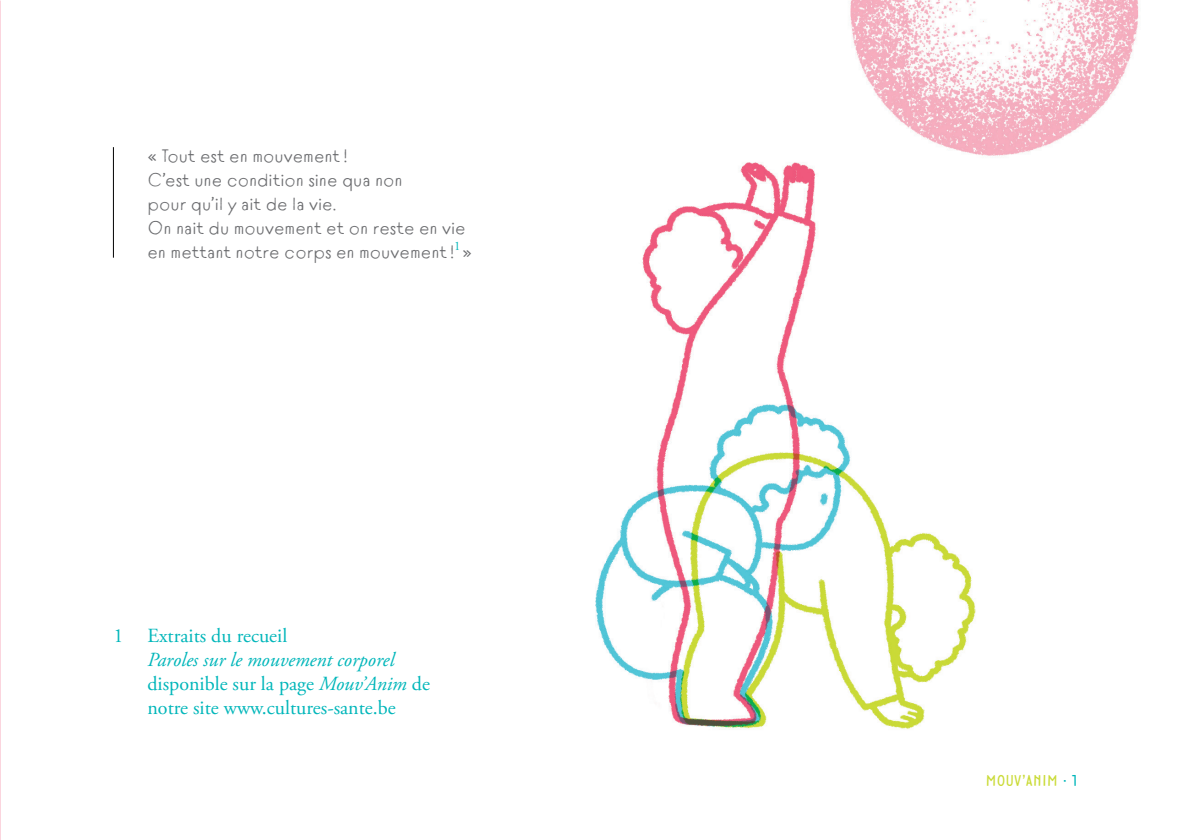
<style>
.page{position:relative;width:1191px;height:840px;background:#fff}
.page>*{position:absolute;margin:0;border:0;box-sizing:border-box;transform-origin:0 0}
.t1{font:20px/24px "Adobe Garamond Pro";color:#00b6ba}
.citation_gauche{font:18px/24px "Tomarik Introvert";color:#6c6d70}
.t2{font:16px "Tomarik Poster";color:#cadb37}
.s1{font-style:italic}
.s2{color:#00b6ba}
</style>
<div class="page">
<hr style="left:113px;top:147px;width:1px;height:110px;background:#000">
<img style="left:595px;top:0;width:544px;height:729px">
<p class="citation_gauche" style="left:147px;top:142px;width:326px">« Tout est en mouvement !<br>C’est une condition sine qua non<br>pour qu’il y ait de la vie.<br>On nait du mouvement et on reste en vie en mettant notre corps en mouvement !<sup>1</sup> »</p>
<p class="t1" style="left:147px;top:624px;width:284px;text-indent:-34px">1 Extraits du recueil<br><span class="s1">Paroles sur le mouvement corporel </span>disponible sur la page <span class="s1">Mouv’Anim</span> de notre site www.cultures-sante.be</p>
<p class="t2" style="left:985px;top:768px;width:93px">MOUV’ANIM <span class="s2">· 1</span></p>
</div>
